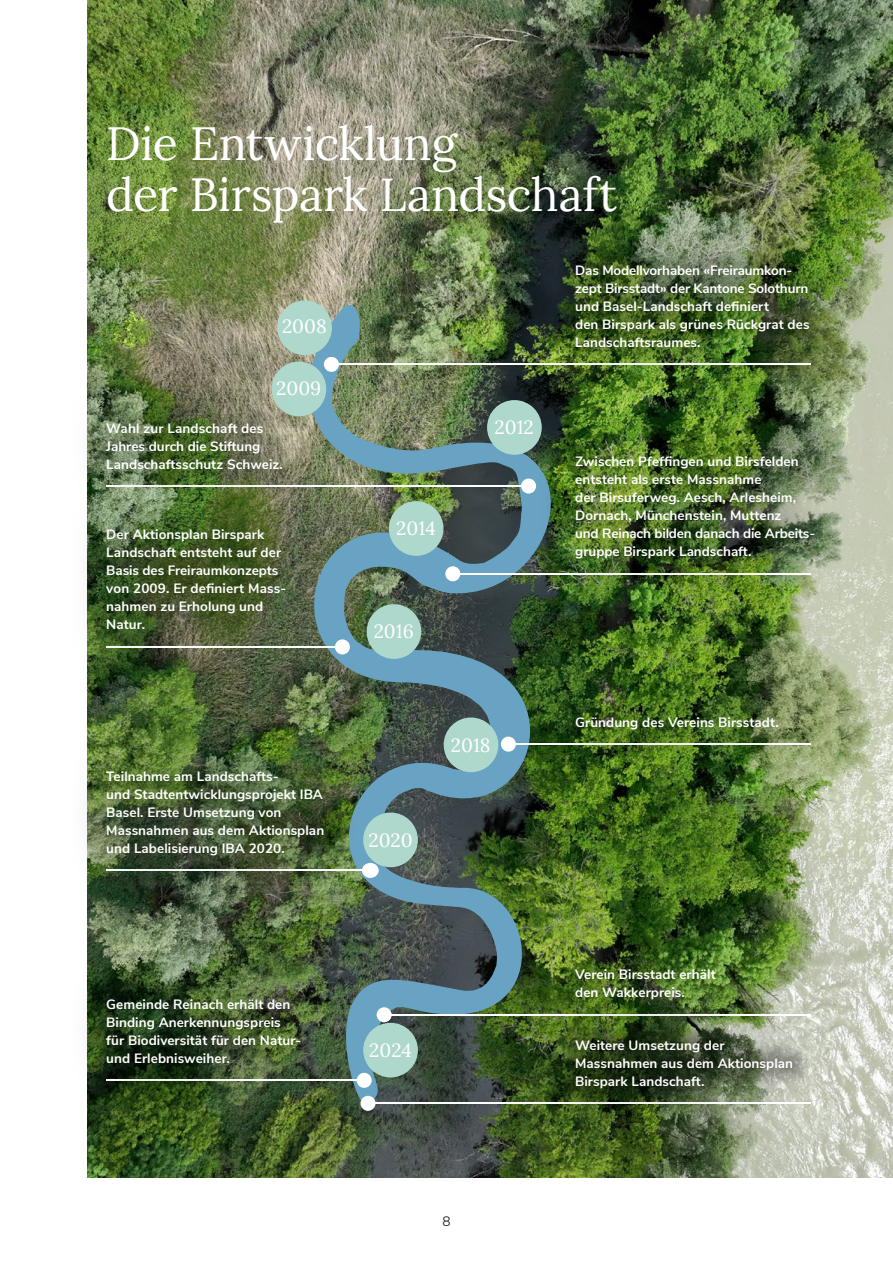
<style>
.page{position:relative;width:893px;height:1263px;background:#fff}
.page>*{position:absolute;margin:0;border:0;box-sizing:border-box;transform-origin:0 0}
.t1{font:46.5px/51px "Lora";letter-spacing:-.01em;color:#fff}
.t2{font:19.05px "Lora";color:#fff}
.t3{font:700 13.5px/18px "Nunito Sans";letter-spacing:.005em;color:#fff}
.t4{font:300 13.5px "Nunito Sans";color:#000}
</style>
<div class="page">
<img style="left:87px;top:0;width:806px;height:1178px">
<img style="left:254px;top:296px;width:351px;height:818px">
<div style="left:363px;top:812px;width:55px;height:55px;background:#afd8cd;border-radius:50%"></div>
<div style="left:363px;top:1023px;width:55px;height:54px;background:#afd8cd;border-radius:50%"></div>
<div style="left:277px;top:300px;width:55px;height:55px;background:#afd8cd;border-radius:50%"></div>
<div style="left:272px;top:362px;width:54px;height:54px;background:#afd8cd;border-radius:50%"></div>
<hr style="left:338px;top:364px;width:473px;height:1px;background:#fff">
<div style="left:324px;top:357px;width:15px;height:15px;background:#fff;border-radius:50%"></div>
<hr style="left:375px;top:1103px;width:436px;height:1px;background:#fff">
<div style="left:360px;top:1096px;width:15px;height:15px;background:#fff;border-radius:50%"></div>
<hr style="left:460px;top:573px;width:351px;height:1px;background:#fff">
<div style="left:445px;top:566px;width:15px;height:15px;background:#fff;border-radius:50%"></div>
<hr style="left:106px;top:870px;width:256px;height:1px;background:#fff">
<div style="left:362px;top:863px;width:17px;height:15px;background:#fff;border-radius:50%"></div>
<hr style="left:106px;top:485px;width:415px;height:2px;background:#fff">
<div style="left:521px;top:478px;width:15px;height:16px;background:#fff;border-radius:50%"></div>
<hr style="left:391px;top:1014px;width:420px;height:1px;background:#fff">
<div style="left:377px;top:1007px;width:15px;height:15px;background:#fff;border-radius:50%"></div>
<hr style="left:106px;top:646px;width:229px;height:1px;background:#fff">
<div style="left:335px;top:639px;width:15px;height:15px;background:#fff;border-radius:50%"></div>
<hr style="left:516px;top:744px;width:295px;height:1px;background:#fff">
<div style="left:501px;top:737px;width:15px;height:15px;background:#fff;border-radius:50%"></div>
<div style="left:487px;top:400px;width:55px;height:55px;background:#afd8cd;border-radius:50%"></div>
<div style="left:389px;top:501px;width:55px;height:55px;background:#afd8cd;border-radius:50%"></div>
<div style="left:367px;top:604px;width:54px;height:55px;background:#afd8cd;border-radius:50%"></div>
<div style="left:444px;top:717px;width:54px;height:55px;background:#afd8cd;border-radius:50%"></div>
<hr style="left:106px;top:1080px;width:251px;height:1px;background:#fff">
<div style="left:357px;top:1073px;width:15px;height:15px;background:#fff;border-radius:50%"></div>
<img style="left:541px;top:230px;width:301px;height:154px">
<div style="left:559px;top:249px;width:267px;height:114px;background:#000;opacity:.3"></div>
<svg style="left:87px;top:388px;width:225px;height:106px;background:#6a7955"></svg>
<svg style="left:87px;top:494px;width:228px;height:172px;background:#4b5d34"></svg>
<img style="left:540px;top:420px;width:304px;height:174px">
<svg style="left:540px;top:1005px;width:285px;height:119px;background:#7f8d6c"></svg>
<div style="left:559px;top:1023px;width:250px;height:81px;background:#000;opacity:.64"></div>
<img style="left:543px;top:682px;width:265px;height:82px">
<svg style="left:87px;top:736px;width:270px;height:155px;background:#495f36"></svg>
<img style="left:541px;top:934px;width:207px;height:100px">
<hr style="left:892px;top:644px;width:1px;height:534px;background:#669ebd">
<svg style="left:87px;top:964px;width:242px;height:135px;background:#374d29"></svg>
<h1 class="t1" style="left:106px;top:115px;width:512px">Die Entwicklung<br>der Birspark Landschaft</h1>
<h2 class="t2" style="left:282px;top:312px;width:46px">2008</h2>
<h2 class="t2" style="left:276px;top:373px;width:47px">2009</h2>
<p class="t3" style="left:106px;top:418px;width:178px">Wahl zur Landschaft des<br>Jahres durch die Stiftung<br>Landschaftsschutz Schweiz.</p>
<p class="t3" style="left:106px;top:525px;width:182px">Der Aktionsplan Birspark<br>Landschaft entsteht auf der<br>Basis des Freiraumkonzepts von 2009. Er definiert Mass&shy;nahmen zu Erholung und<br>Natur.</p>
<p class="t3" style="left:106px;top:767px;width:219px">Teilnahme am Landschafts-<br>und Stadtentwicklungsprojekt IBA<br>Basel. Erste Umsetzung von<br>Massnahmen aus dem Aktionsplan und Labelisierung IBA 2020.</p>
<h2 class="t2" style="left:396px;top:514px;width:41px">2014</h2>
<h2 class="t2" style="left:374px;top:617px;width:42px">2016</h2>
<h2 class="t2" style="left:495px;top:413px;width:41px">2012</h2>
<h2 class="t2" style="left:368px;top:826px;width:46px">2020</h2>
<h2 class="t2" style="left:451px;top:730px;width:41px">2018</h2>
<p class="t3" style="left:575px;top:261px;width:236px">Das Modellvorhaben «Freiraumkon&shy;zept Birsstadt» der Kantone Solothurn und Basel-Landschaft definiert<br>den Birspark als grünes Rückgrat des Landschaftsraumes.</p>
<p class="t3" style="left:575px;top:452px;width:242px">Zwischen Pfeffingen und Birsfelden entsteht als erste Massnahme<br>der Birsuferweg. Aesch, Arlesheim, Dornach, Münchenstein, Muttenz<br>und Reinach bilden danach die Arbeits&shy;gruppe Birspark Landschaft.</p>
<p class="t3" style="left:575px;top:712px;width:205px">Gründung des Vereins Birsstadt.</p>
<p class="t3" style="left:106px;top:994px;width:196px">Gemeinde Reinach erhält den<br>Binding Anerkennungspreis für Biodiversität für den Natur&shy;und Erlebnisweiher.</p>
<h2 class="t2" style="left:369px;top:1036px;width:44px">2024</h2>
<p class="t3" style="left:575px;top:965px;width:142px">Verein Birsstadt erhält den Wakkerpreis.</p>
<p class="t3" style="left:575px;top:1035px;width:219px">Weitere Umsetzung der<br>Massnahmen aus dem Aktionsplan<br>Birspark Landschaft.</p>
<p class="t4" style="left:442px;top:1211px;width:10px">8</p>
</div>
